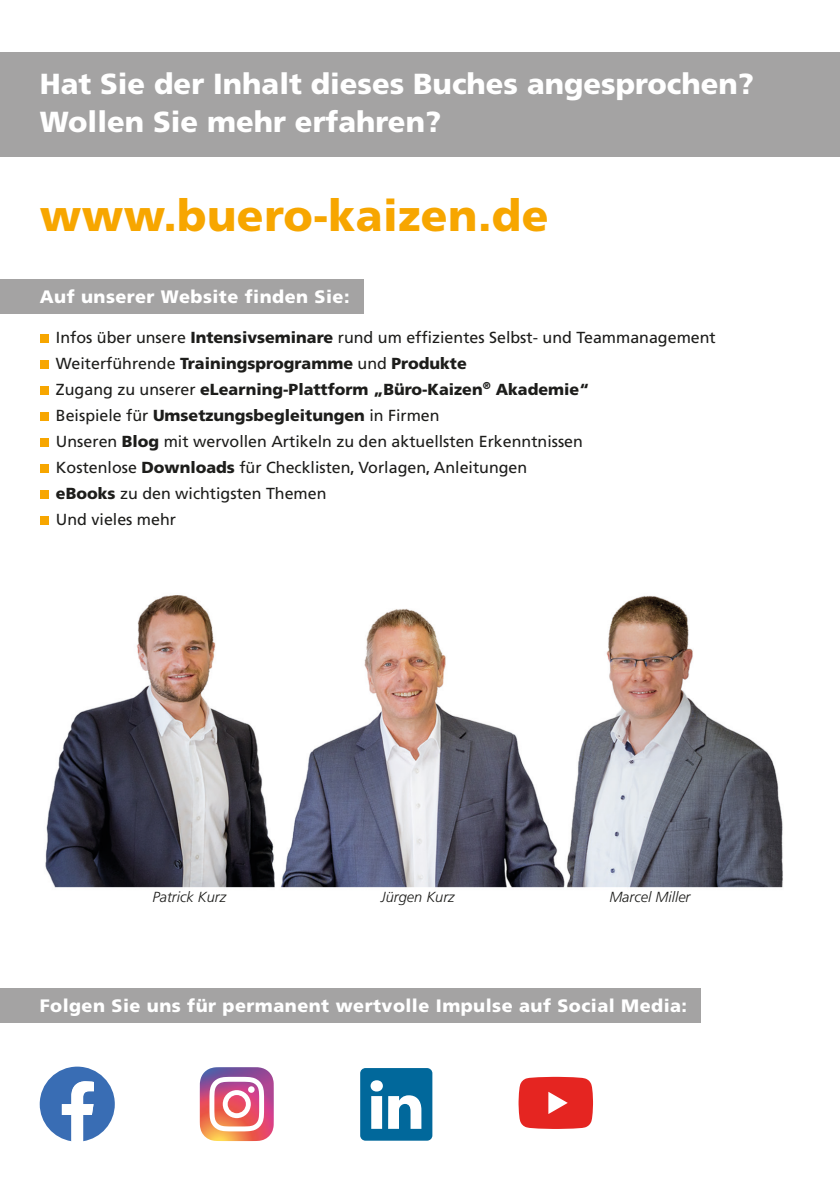
<style>
.page{position:relative;width:840px;height:1191px;background:#fff}
.page>*{position:absolute;margin:0;border:0;box-sizing:border-box;transform-origin:0 0}
.t1{font:900 44px "Frutiger";letter-spacing:.01em;color:#f7a600}
.t2{font:900 29px/37.4px "Frutiger";color:#fff}
.t3{font:900 18px "Frutiger";letter-spacing:.025em;color:#fff}
.t4{font:16px/26px "Frutiger";color:#1d1d1b}
.t5{font:italic 300 14.6px "Frutiger";color:#1d1d1b}
.s1{font-weight:900}
.s2{font-weight:700;font-stretch:condensed}
</style>
<div class="page">
<div style="left:40px;top:334px;width:9px;height:9px;background:#f7a600"></div>
<div style="left:40px;top:360px;width:9px;height:9px;background:#f7a600"></div>
<div style="left:40px;top:386px;width:9px;height:9px;background:#f7a600"></div>
<div style="left:40px;top:412px;width:9px;height:9px;background:#f7a600"></div>
<div style="left:40px;top:438px;width:9px;height:9px;background:#f7a600"></div>
<div style="left:40px;top:464px;width:9px;height:9px;background:#f7a600"></div>
<div style="left:40px;top:490px;width:9px;height:9px;background:#f7a600"></div>
<div style="left:40px;top:516px;width:9px;height:9px;background:#f7a600"></div>
<div style="left:0;top:52px;width:839px;height:104px;background:#a4a3a3"></div>
<div style="left:0;top:280px;width:364px;height:34px;background:#a4a3a3"></div>
<div style="left:0;top:988px;width:700px;height:34px;background:#a4a3a3"></div>
<img style="left:45px;top:595px;width:738px;height:293px">
<svg style="left:40px;top:1066px;width:75px;height:75px"></svg>
<img style="left:200px;top:1067px;width:73px;height:74px">
<svg style="left:209px;top:1076px;width:55px;height:55px"></svg>
<div style="left:360px;top:1068px;width:72px;height:72px;background:#01689b;border-radius:5px"></div>
<svg style="left:370px;top:1080px;width:12px;height:48px"></svg>
<svg style="left:388px;top:1095px;width:33px;height:33px"></svg>
<svg style="left:518px;top:1076px;width:74px;height:53px;background:#e8413d"></svg>
<h2 class="t2" style="left:40px;top:65px;width:715px">Hat Sie der Inhalt dieses Buches angesprochen?<br>Wollen Sie mehr erfahren?</h2>
<h1 class="t1" style="left:40px;top:189px;width:510px">www.buero-kaizen.de</h1>
<p class="t3" style="left:40px;top:286px;width:311px">Auf unserer Website finden Sie:</p>
<p class="t4" style="left:56px;top:324px;width:661px">Infos über unsere <span class="s1">Intensivseminare</span> rund um effizientes Selbst- und Teammanagement Weiterführende <span class="s1">Trainingsprogramme</span> und <span class="s1">Produkte<br></span>Zugang zu unserer <span class="s1">eLearning-Plattform „Büro-Kaizen</span><sup>®</sup> <span class="s1">Akademie“<br></span>Beispiele für <span class="s1">Umsetzungsbegleitungen</span> in Firmen<br>Unseren <span class="s1">Blog</span> mit wervollen Artikeln zu den aktuellsten Erkenntnissen<br>Kostenlose <span class="s1">Downloads</span> für Checklisten<span class="s2">,</span> Vorlagen<span class="s2">,</span> Anleitungen<br><span class="s1">eBooks</span> zu den wichtigsten Themen<br>Und vieles mehr</p>
<p class="t5" style="left:152px;top:889px;width:75px">Patrick Kurz</p>
<p class="t5" style="left:380px;top:889px;width:75px">Jürgen Kurz</p>
<p class="t5" style="left:609px;top:889px;width:83px">Marcel Miller</p>
<p class="t3" style="left:40px;top:994px;width:648px">Folgen Sie uns für permanent wertvolle Impulse auf Social Media:</p>
</div>
